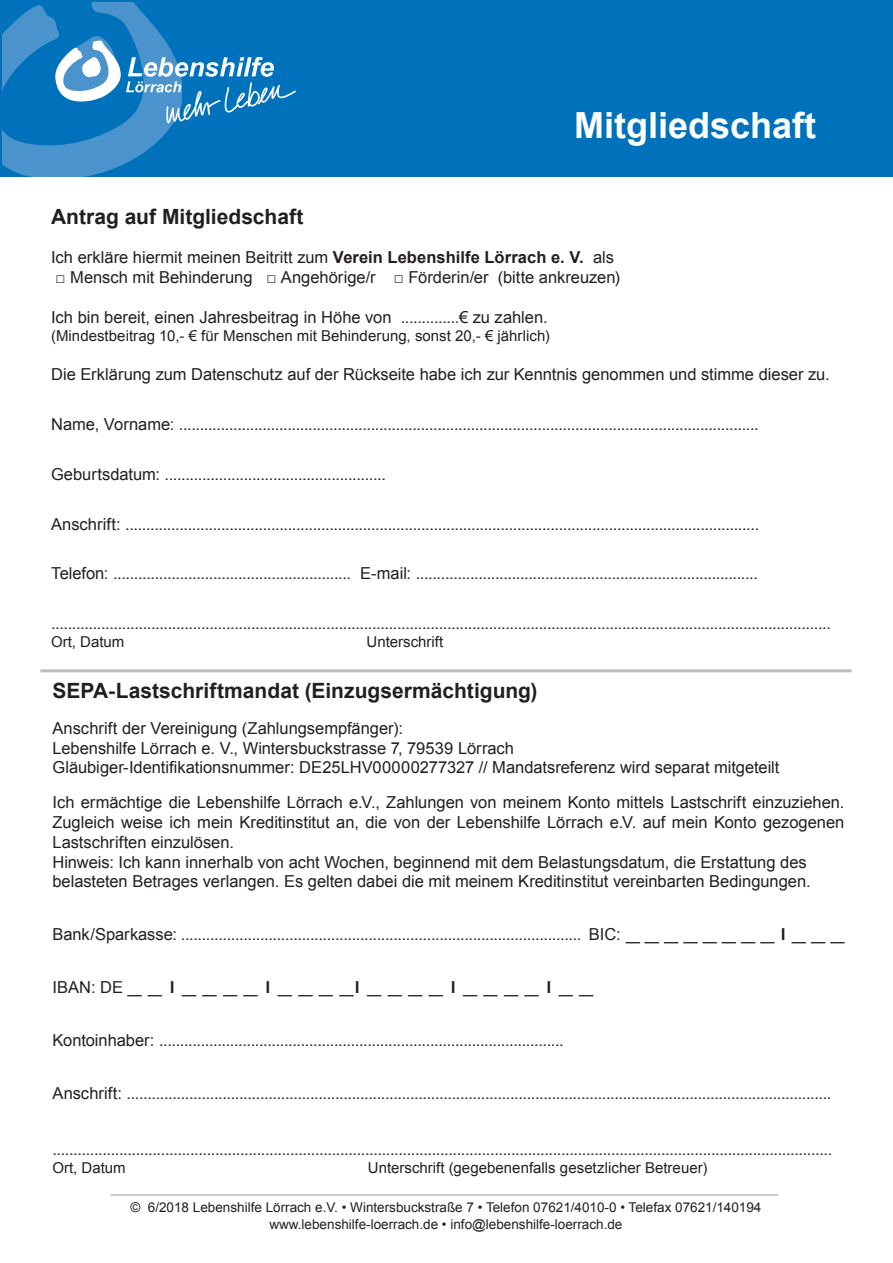
<style>
.page{position:relative;width:893px;height:1263px;background:#fff}
.page>*{position:absolute;margin:0;border:0;box-sizing:border-box;transform-origin:0 0}
.t1{font:700 36px "Arial";color:#fff}
.t2{font:700 21px "Arial";color:#231f20}
.t3{font:16.5px/19.8px "Arial";color:#231f20}
.t4{font:15px "Arial";color:#231f20}
.t5{font:13.5px/16.2px "Arial";color:#231f20;text-align:center}
.s1{font-weight:700}
</style>
<div class="page">
<div style="left:0;top:0;width:893px;height:176px;background:#0072bc"></div>
<hr style="left:40px;top:669px;width:811px;height:3px;background:#bcbec0">
<svg style="left:2px;top:2px;width:294px;height:174px"></svg>
<hr style="left:111px;top:1194px;width:667px;height:2px;background:#bcbec0">
<h1 class="t1" style="left:574px;top:101px;width:244px">Mitgliedschaft</h1>
<p class="t2" style="left:51px;top:202px;width:254px">Antrag auf Mitgliedschaft</p>
<p class="t3" style="left:51px;top:248px;width:564px">Ich erkläre hiermit meinen Beitritt zum <span class="s1">Verein Lebenshilfe Lörrach e. V.</span> als</p>
<p class="t3" style="left:56px;top:268px;width:566px">□ Mensch mit Behinderung □ Angehörige/r □ Förderin/er (bitte ankreuzen)</p>
<p class="t3" style="left:51px;top:307px;width:498px">Ich bin bereit, einen Jahresbeitrag in Höhe von ..............€ zu zahlen.</p>
<p class="t4" style="left:51px;top:326px;width:500px">(Mindestbeitrag 10,- € für Menschen mit Behinderung, sonst 20,- € jährlich)</p>
<p class="t3" style="left:51px;top:365px;width:780px">Die Erklärung zum Datenschutz auf der Rückseite habe ich zur Kenntnis genommen und stimme dieser zu.</p>
<p class="t3" style="left:51px;top:415px;width:709px">Name, Vorname: ...........................................................................................................................................</p>
<p class="t3" style="left:51px;top:464px;width:336px">Geburtsdatum: .....................................................</p>
<p class="t3" style="left:51px;top:514px;width:710px">Anschrift: ........................................................................................................................................................</p>
<p class="t3" style="left:51px;top:564px;width:708px">Telefon: ......................................................... E-mail: ..................................................................................</p>
<p class="t3" style="left:51px;top:614px;width:781px">...........................................................................................................................................................................................</p>
<p class="t4" style="left:51px;top:632px;width:75px">Ort, Datum</p>
<p class="t4" style="left:367px;top:632px;width:78px">Unterschrift</p>
<p class="t2" style="left:52px;top:676px;width:486px">SEPA-Lastschriftmandat (Einzugsermächtigung)</p>
<p class="t3" style="left:52px;top:718px;width:728px">Anschrift der Vereinigung (Zahlungsempfänger):<br>Lebenshilfe Lörrach e. V., Wintersbuckstrasse 7, 79539 Lörrach<br>Gläubiger-Identifikationsnummer: DE25LHV00000277327 // Mandatsreferenz wird separat mitgeteilt</p>
<p class="t3" style="left:52px;top:793px;width:793px">Ich ermächtige die Lebenshilfe Lörrach e.V., Zahlungen von meinem Konto mittels Lastschrift einzuziehen.<br>Zugleich weise ich mein Kreditinstitut an, die von der Lebenshilfe Lörrach e.V. auf mein Konto gezogenen Lastschriften einzulösen.<br>Hinweis: Ich kann innerhalb von acht Wochen, beginnend mit dem Belastungsdatum, die Erstattung des belasteten Betrages verlangen. Es gelten dabei die mit meinem Kreditinstitut vereinbarten Bedingungen.</p>
<p class="t3" style="left:52px;top:925px;width:793px">Bank/Sparkasse: ................................................................................................ BIC: _ _ _ _ _ _ _ _ I _ _ _</p>
<p class="t3" style="left:52px;top:977px;width:542px">IBAN: DE _ _ I _ _ _ _ I _ _ _ _I _ _ _ _ I _ _ _ _ I _ _</p>
<p class="t3" style="left:52px;top:1030px;width:513px">Kontoinhaber: .................................................................................................</p>
<p class="t3" style="left:52px;top:1083px;width:781px">Anschrift: .........................................................................................................................................................................</p>
<p class="t3" style="left:52px;top:1139px;width:781px">...........................................................................................................................................................................................</p>
<p class="t4" style="left:52px;top:1158px;width:75px">Ort, Datum</p>
<p class="t4" style="left:368px;top:1158px;width:341px">Unterschrift (gegebenenfalls gesetzlicher Betreuer)</p>
<p class="t5" style="left:130px;top:1199px;width:633px">© 6/2018 Lebenshilfe Lörrach e.V. • Wintersbuckstraße 7 • Telefon 07621/4010-0 • Telefax 07621/140194 www.lebenshilfe-loerrach.de • info@lebenshilfe-loerrach.de</p>
</div>
